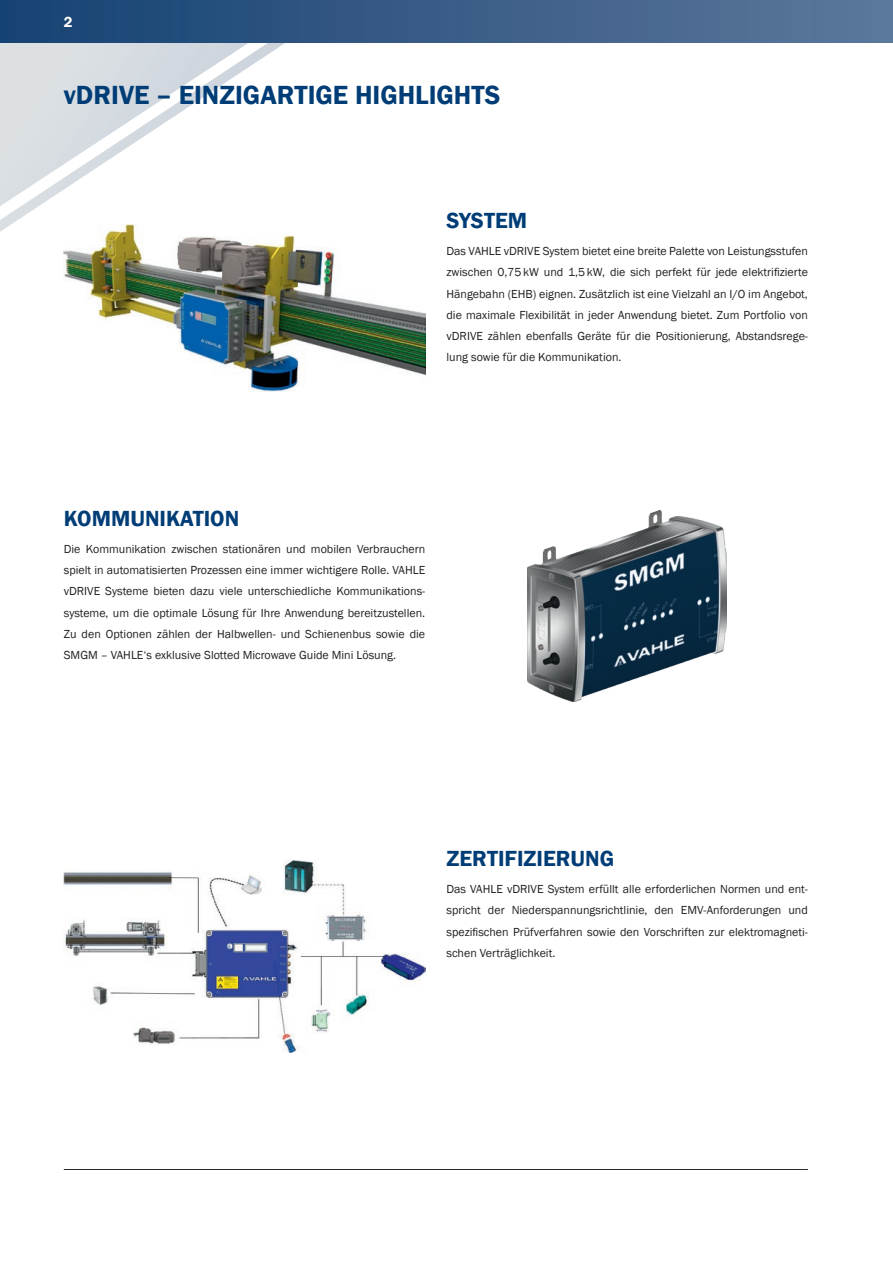
<style>
.page{position:relative;width:893px;height:1263px;background:#fff}
.page>*{position:absolute;margin:0;border:0;box-sizing:border-box;transform-origin:0 0}
.t1{font:600 27px "Franklin Gothic";color:#003d76}
.t2{font:600 22.5px "Franklin Gothic";color:#003d76}
.t3{font:600 15px "Franklin Gothic";color:#fff}
.t4{font:12px/21.3px "Franklin Gothic";color:#231f20;text-align:justify}
</style>
<div class="page">
<svg style="left:0;top:43px;width:285px;height:172px"></svg>
<div style="left:0;top:0;width:893px;height:43px;background:linear-gradient(to right,#154272,#5d789c)"></div>
<hr style="left:64px;top:1169px;width:744px;height:1px;background:#231f20">
<img style="left:528px;top:510px;width:199px;height:192px">
<img style="left:64px;top:225px;width:361px;height:167px">
<img style="left:64px;top:861px;width:361px;height:192px">
<p class="t3" style="left:64px;top:12px;width:10px">2</p>
<h1 class="t1" style="left:64px;top:78px;width:438px">vDRIVE – EINZIGARTIGE HIGHLIGHTS</h1>
<h2 class="t2" style="left:446px;top:207px;width:82px">SYSTEM</h2>
<p class="t4" style="left:446px;top:241px;width:363px">Das VAHLE vDRIVE System bietet eine breite Palette von Leistungsstufen zwischen 0,75kW und 1,5kW, die sich perfekt für jede elektrifizierte Hängebahn (EHB) eignen. Zusätzlich ist eine Vielzahl an I/O im Angebot, die maximale Flexibilität in jeder Anwendung bietet. Zum Portfolio von vDRIVE zählen ebenfalls Geräte für die Positionierung, Abstandsrege&shy;lung sowie für die Kommunikation.</p>
<h2 class="t2" style="left:64px;top:505px;width:177px">KOMMUNIKATION</h2>
<p class="t4" style="left:64px;top:538px;width:363px">Die Kommunikation zwischen stationären und mobilen Verbrauchern spielt in automatisierten Prozessen eine immer wichtigere Rolle. VAHLE vDRIVE Systeme bieten dazu viele unterschiedliche Kommunikations&shy;systeme, um die optimale Lösung für Ihre Anwendung bereitzustellen.<br>Zu den Optionen zählen der Halbwellen- und Schienenbus sowie die SMGM – VAHLE‘s exklusive Slotted Microwave Guide Mini Lösung.</p>
<h2 class="t2" style="left:446px;top:845px;width:169px">ZERTIFIZIERUNG</h2>
<p class="t4" style="left:446px;top:879px;width:363px">Das VAHLE vDRIVE System erfüllt alle erforderlichen Normen und ent&shy;spricht der Niederspannungsrichtlinie, den EMV-Anforderungen und spezifischen Prüfverfahren sowie den Vorschriften zur elektromagneti&shy;schen Verträglichkeit.</p>
</div>
